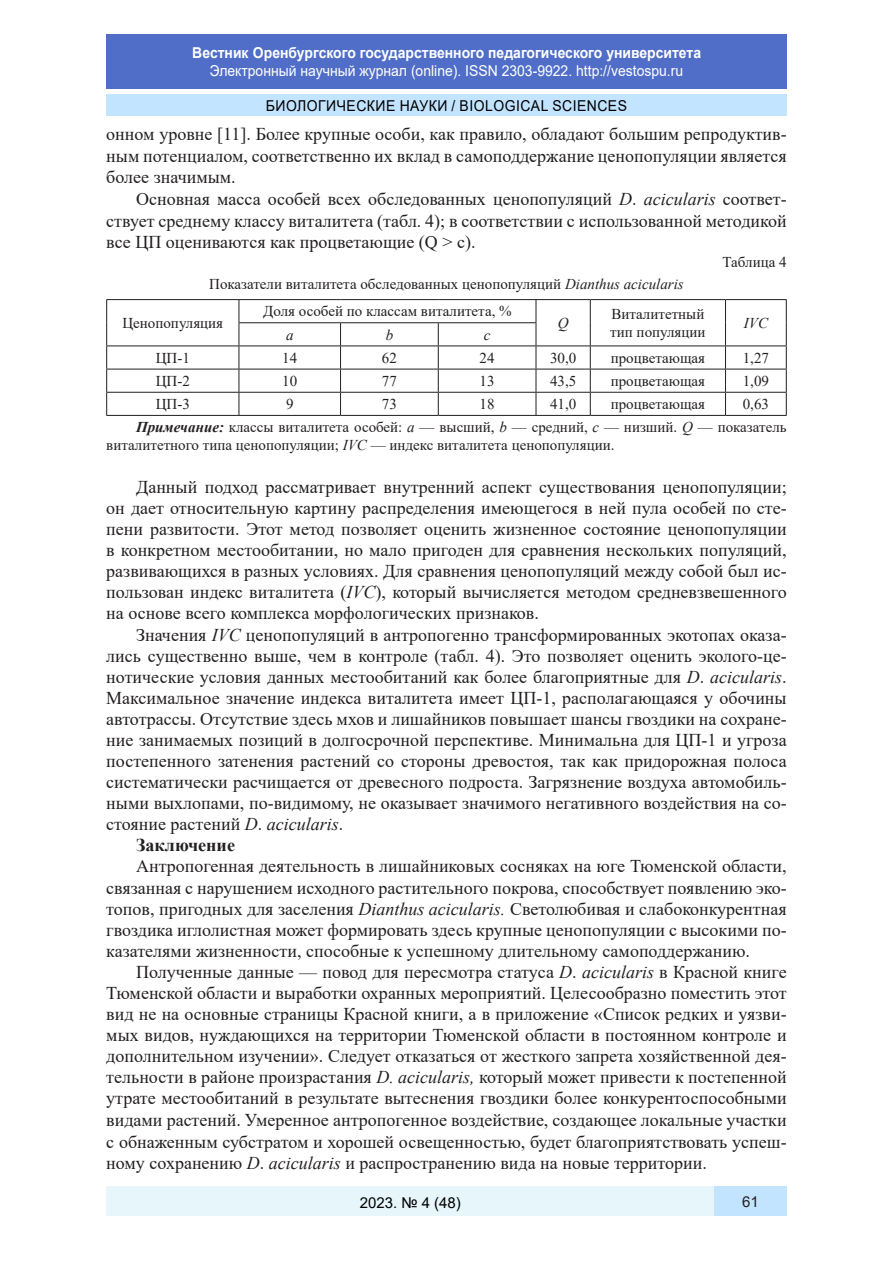
<style>
.page{position:relative;width:893px;height:1263px;background:#fff}
.page>*{position:absolute;margin:0;border:0;box-sizing:border-box;transform-origin:0 0}
.Стиль2{font:18px/21.1px "Times New Roman";color:#231f20;text-align:justify}
.Стиль2-2{font:700 18px "Times New Roman";color:#231f20}
.таблица{font:15px "Times New Roman";color:#231f20}
.литература{font:15px/18.1px "Times New Roman";color:#231f20}
.t1{font:15px "Arial";color:#fff;scale:.93 1}
.t2{font:700 15px "Arial";color:#fff;scale:.93 1}
.t3{font:15px "Arial";letter-spacing:.035em;color:#000;scale:.93 1}
.t4{font:15px "Arial";letter-spacing:.035em;color:#000}
.таблица-2{font:italic 15px "Times New Roman";color:#231f20}
.t5{font:15px "Arial";color:#231f20}
.s1{font-style:italic}
.s2{font-weight:700;font-style:italic}
</style>
<div class="page">
<div style="left:106px;top:95px;width:681px;height:21px;background:#c3e4ff"></div>
<div style="left:106px;top:34px;width:681px;height:55px;background:#506ec8"></div>
<div style="left:106px;top:1186px;width:608px;height:30px;background:#e6f6fb"></div>
<div style="left:714px;top:1186px;width:73px;height:30px;background:#c3e4ff"></div>
<hr style="left:239px;top:322px;width:102px;height:1px;background:#231f20">
<hr style="left:341px;top:322px;width:97px;height:1px;background:#231f20">
<hr style="left:438px;top:322px;width:98px;height:1px;background:#231f20">
<hr style="left:106px;top:346px;width:133px;height:1px;background:#231f20">
<hr style="left:239px;top:346px;width:102px;height:1px;background:#231f20">
<hr style="left:341px;top:346px;width:97px;height:1px;background:#231f20">
<hr style="left:438px;top:346px;width:98px;height:1px;background:#231f20">
<hr style="left:536px;top:346px;width:54px;height:1px;background:#231f20">
<hr style="left:590px;top:346px;width:135px;height:1px;background:#231f20">
<hr style="left:725px;top:346px;width:62px;height:1px;background:#231f20">
<hr style="left:106px;top:369px;width:133px;height:1px;background:#231f20">
<hr style="left:239px;top:369px;width:102px;height:1px;background:#231f20">
<hr style="left:341px;top:369px;width:97px;height:1px;background:#231f20">
<hr style="left:438px;top:369px;width:98px;height:1px;background:#231f20">
<hr style="left:536px;top:369px;width:54px;height:1px;background:#231f20">
<hr style="left:590px;top:369px;width:135px;height:1px;background:#231f20">
<hr style="left:725px;top:369px;width:62px;height:1px;background:#231f20">
<hr style="left:106px;top:392px;width:133px;height:1px;background:#231f20">
<hr style="left:239px;top:392px;width:102px;height:1px;background:#231f20">
<hr style="left:341px;top:392px;width:97px;height:1px;background:#231f20">
<hr style="left:438px;top:392px;width:98px;height:1px;background:#231f20">
<hr style="left:536px;top:392px;width:54px;height:1px;background:#231f20">
<hr style="left:590px;top:392px;width:135px;height:1px;background:#231f20">
<hr style="left:725px;top:392px;width:62px;height:1px;background:#231f20">
<svg style="left:239px;top:300px;width:1px;height:115px"></svg>
<svg style="left:340px;top:323px;width:1px;height:92px"></svg>
<svg style="left:438px;top:323px;width:1px;height:92px"></svg>
<svg style="left:536px;top:300px;width:1px;height:115px"></svg>
<svg style="left:590px;top:300px;width:1px;height:115px"></svg>
<svg style="left:725px;top:300px;width:1px;height:115px"></svg>
<hr style="left:106px;top:299px;width:133px;height:1px;background:#231f20">
<hr style="left:239px;top:299px;width:102px;height:1px;background:#231f20">
<hr style="left:341px;top:299px;width:97px;height:1px;background:#231f20">
<hr style="left:438px;top:299px;width:98px;height:1px;background:#231f20">
<hr style="left:536px;top:299px;width:54px;height:1px;background:#231f20">
<hr style="left:590px;top:299px;width:135px;height:1px;background:#231f20">
<hr style="left:725px;top:299px;width:62px;height:1px;background:#231f20">
<svg style="left:106px;top:300px;width:1px;height:115px"></svg>
<svg style="left:786px;top:300px;width:1px;height:115px"></svg>
<hr style="left:106px;top:415px;width:133px;height:1px;background:#231f20">
<hr style="left:239px;top:415px;width:102px;height:1px;background:#231f20">
<hr style="left:341px;top:415px;width:97px;height:1px;background:#231f20">
<hr style="left:438px;top:415px;width:98px;height:1px;background:#231f20">
<hr style="left:536px;top:415px;width:54px;height:1px;background:#231f20">
<hr style="left:590px;top:415px;width:135px;height:1px;background:#231f20">
<hr style="left:725px;top:415px;width:62px;height:1px;background:#231f20">
<p class="t2" style="left:192px;top:42px;width:549px">Вестник Оренбургского государственного педагогического университета</p>
<p class="t1" style="left:210px;top:60px;width:511px">Электронный научный журнал (online). ISSN 2303-9922. http://vestospu.ru</p>
<p class="t3" style="left:266px;top:95px;width:390px">БИОЛОГИЧЕСКИЕ НАУКИ / BIOLOGICAL SCIENCES</p>
<p class="Стиль2" style="left:106px;top:123px;width:682px;line-height:21.8px">онном уровне [11]. Более крупные особи, как правило, обладают большим репродуктив&shy;ным потенциалом, соответственно их вклад в самоподдержание ценопопуляции является более значимым.</p>
<p class="Стиль2" style="left:106px;top:188px;width:682px;line-height:21.8px;text-indent:30px">Основная масса особей всех обследованных ценопопуляций <span class="s1">D</span>. <span class="s1">acicularis</span> соответ&shy;ствует среднему классу виталитета (табл. 4); в соответствии с использованной методикой все ЦП оцениваются как процветающие (Q &gt; c).</p>
<p class="таблица" style="left:722px;top:251px;width:66px">Таблица 4</p>
<p class="таблица" style="left:209px;top:273px;width:476px">Показатели виталитета обследованных ценопопуляций <span class="s1">Dianthus acicularis</span></p>
<p class="таблица" style="left:122px;top:312px;width:102px">Ценопопуляция</p>
<p class="таблица" style="left:263px;top:301px;width:250px">Доля особей по классам виталитета, %</p>
<p class="таблица" style="left:611px;top:303px;width:94px">Виталитетный</p>
<p class="таблица" style="left:610px;top:321px;width:97px">тип популяции</p>
<p class="таблица-2" style="left:558px;top:313px;width:12px">Q</p>
<p class="таблица-2" style="left:744px;top:313px;width:26px">IVC</p>
<p class="таблица-2" style="left:286px;top:324px;width:9px">a</p>
<p class="таблица-2" style="left:386px;top:324px;width:9px">b</p>
<p class="таблица-2" style="left:484px;top:324px;width:8px">c</p>
<p class="таблица" style="left:156px;top:347px;width:36px">ЦП-1</p>
<p class="таблица" style="left:282px;top:347px;width:16px">14</p>
<p class="таблица" style="left:382px;top:347px;width:16px">62</p>
<p class="таблица" style="left:480px;top:347px;width:16px">24</p>
<p class="таблица" style="left:550px;top:347px;width:28px">30,0</p>
<p class="таблица" style="left:611px;top:347px;width:96px">процветающая</p>
<p class="таблица" style="left:743px;top:347px;width:28px">1,27</p>
<p class="таблица" style="left:156px;top:370px;width:36px">ЦП-2</p>
<p class="таблица" style="left:282px;top:370px;width:16px">10</p>
<p class="таблица" style="left:382px;top:370px;width:16px">77</p>
<p class="таблица" style="left:480px;top:370px;width:16px">13</p>
<p class="таблица" style="left:550px;top:370px;width:28px">43,5</p>
<p class="таблица" style="left:611px;top:370px;width:96px">процветающая</p>
<p class="таблица" style="left:743px;top:370px;width:28px">1,09</p>
<p class="таблица" style="left:156px;top:393px;width:36px">ЦП-3</p>
<p class="таблица" style="left:286px;top:393px;width:9px">9</p>
<p class="таблица" style="left:382px;top:393px;width:16px">73</p>
<p class="таблица" style="left:480px;top:393px;width:16px">18</p>
<p class="таблица" style="left:550px;top:393px;width:28px">41,0</p>
<p class="таблица" style="left:611px;top:393px;width:96px">процветающая</p>
<p class="таблица" style="left:743px;top:393px;width:28px">0,63</p>
<p class="литература" style="left:106px;top:417px;width:682px;text-indent:30px"><span class="s2">Примечание:</span> классы виталитета особей: <span class="s1">а</span> — высший, <span class="s1">b</span> — средний, <span class="s1">с</span> — низший. <span class="s1">Q</span> — показатель виталитетного типа ценопопуляции; <span class="s1">IVC</span> — индекс виталитета ценопопуляции.</p>
<p class="Стиль2" style="left:106px;top:476px;width:682px;text-indent:30px">Данный подход рассматривает внутренний аспект существования ценопопуляции; он дает относительную картину распределения имеющегося в ней пула особей по сте&shy;пени развитости. Этот метод позволяет оценить жизненное состояние ценопопуляции в конкретном местообитании, но мало пригоден для сравнения нескольких популяций, развивающихся в разных условиях. Для сравнения ценопопуляций между собой был ис&shy;пользован индекс виталитета (<span class="s1">IVC</span>), который вычисляется методом средневзвешенного на основе всего комплекса морфологических признаков.</p>
<p class="Стиль2" style="left:106px;top:623px;width:682px;text-indent:30px">Значения <span class="s1">IVC</span> ценопопуляций в антропогенно трансформированных экотопах оказа&shy;лись существенно выше, чем в контроле (табл. 4). Это позволяет оценить эколого-це&shy;нотические условия данных местообитаний как более благоприятные для <span class="s1">D</span>. <span class="s1">аcicularis</span>.<br>Максимальное значение индекса виталитета имеет ЦП-1, располагающаяся у обочины автотрассы. Отсутствие здесь мхов и лишайников повышает шансы гвоздики на сохране&shy;ние занимаемых позиций в долгосрочной перспективе. Минимальна для ЦП-1 и угроза постепенного затенения растений со стороны древостоя, так как придорожная полоса систематически расчищается от древесного подроста. Загрязнение воздуха автомобиль&shy;ными выхлопами, по-видимому, не оказывает значимого негативного воздействия на со&shy;стояние растений <span class="s1">D</span>. <span class="s1">аcicularis</span>.</p>
<p class="Стиль2-2" style="left:136px;top:832px;width:100px">Заключение</p>
<p class="Стиль2" style="left:106px;top:855px;width:682px;text-indent:30px">Антропогенная деятельность в лишайниковых сосняках на юге Тюменской области, связанная с нарушением исходного растительного покрова, способствует появлению эко&shy;топов, пригодных для заселения <span class="s1">Dianthus acicularis.</span> Светолюбивая и слабоконкурентная гвоздика иглолистная может формировать здесь крупные ценопопуляции с высокими по&shy;казателями жизненности, способные к успешному длительному самоподдержанию.</p>
<p class="Стиль2" style="left:106px;top:961px;width:682px;text-indent:30px">Полученные данные — повод для пересмотра статуса <span class="s1">D</span>. <span class="s1">acicularis</span> в Красной книге Тюменской области и выработки охранных мероприятий. Целесообразно поместить этот вид не на основные страницы Красной книги, а в приложение «Список редких и уязви&shy;мых видов, нуждающихся на территории Тюменской области в постоянном контроле и дополнительном изучении». Следует отказаться от жесткого запрета хозяйственной дея&shy;тельности в районе произрастания <span class="s1">D. acicularis,</span> который может привести к постепенной утрате местообитаний в результате вытеснения гвоздики более конкурентоспособными видами растений. Умеренное антропогенное воздействие, создающее локальные участки с обнаженным субстратом и хорошей освещенностью, будет благоприятствовать успеш&shy;ному сохранению <span class="s1">D</span>. <span class="s1">acicularis</span> и распространению вида на новые территории.</p>
<p class="t4" style="left:360px;top:1192px;width:103px">2023. № 4 (48)</p>
<p class="t5" style="left:742px;top:1191px;width:18px">61</p>
</div>
